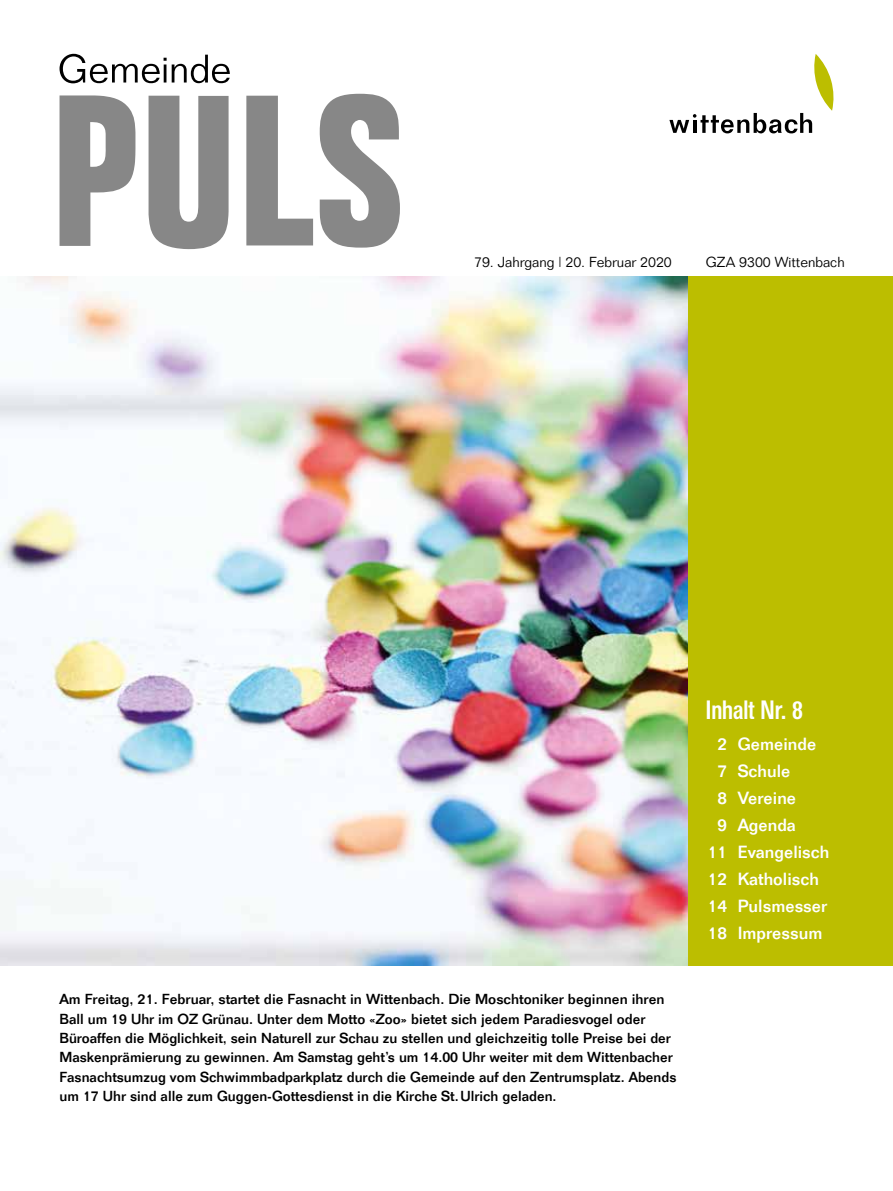
<style>
.page{position:relative;width:893px;height:1191px;background:#fff}
.page>*{position:absolute;margin:0;border:0;box-sizing:border-box;transform-origin:0 0}
.t1{font:500 26.25px "Folio Condensed BQ";color:#fff}
.t2{font:500 17.25px "Folio";color:#fff}
.t3{font:500 14.25px/19.4px "Folio";color:#000}
.t4{font:300 14.25px "Folio";color:#000}
</style>
<div class="page">
<svg style="left:60px;top:95px;width:75px;height:151px"></svg>
<svg style="left:149px;top:96px;width:80px;height:153px"></svg>
<svg style="left:246px;top:96px;width:67px;height:149px"></svg>
<svg style="left:319px;top:94px;width:81px;height:154px"></svg>
<svg style="left:60px;top:54px;width:170px;height:29px"></svg>
<svg style="left:669px;top:54px;width:164px;height:79px"></svg>
<img style="left:0;top:276px;width:689px;height:689px">
<div style="left:689px;top:276px;width:204px;height:689px;background:#bcbe00"></div>
<p class="t4" style="left:474px;top:254px;width:199px">79. Jahrgang | 20. Februar 2020</p>
<p class="t4" style="left:706px;top:254px;width:140px">GZA 9300 Wittenbach</p>
<p class="t3" style="left:60px;top:989px;width:618px">Am Freitag, 21. Februar, startet die Fasnacht in Wittenbach. Die Moschtoniker beginnen ihren Ball um 19 Uhr im OZ Grünau. Unter dem Motto «Zoo» bietet sich jedem Paradiesvogel oder Büroaffen die Möglichkeit, sein Naturell zur Schau zu stellen und gleichzeitig tolle Preise bei der Maskenprämierung zu gewinnen. Am Samstag geht’s um 14.00 Uhr weiter mit dem Wittenbacher Fasnachtsumzug vom Schwimmbadparkplatz durch die Gemeinde auf den Zentrumsplatz. Abends um 17 Uhr sind alle zum Guggen-Gottesdienst in die Kirche St.Ulrich geladen.</p>
<h1 class="t1" style="left:706px;top:695px;width:99px">Inhalt Nr. 8</h1>
<p class="t2" style="left:717px;top:733px;width:100px">2 Gemeinde</p>
<p class="t2" style="left:717px;top:760px;width:74px">7 Schule</p>
<p class="t2" style="left:717px;top:787px;width:80px">8 Vereine</p>
<p class="t2" style="left:717px;top:814px;width:80px">9 Agenda</p>
<p class="t2" style="left:708px;top:841px;width:123px">11 Evangelisch</p>
<p class="t2" style="left:708px;top:868px;width:113px">12 Katholisch</p>
<p class="t2" style="left:708px;top:895px;width:121px">14 Pulsmesser</p>
<p class="t2" style="left:708px;top:922px;width:116px">18 Impressum</p>
</div>
